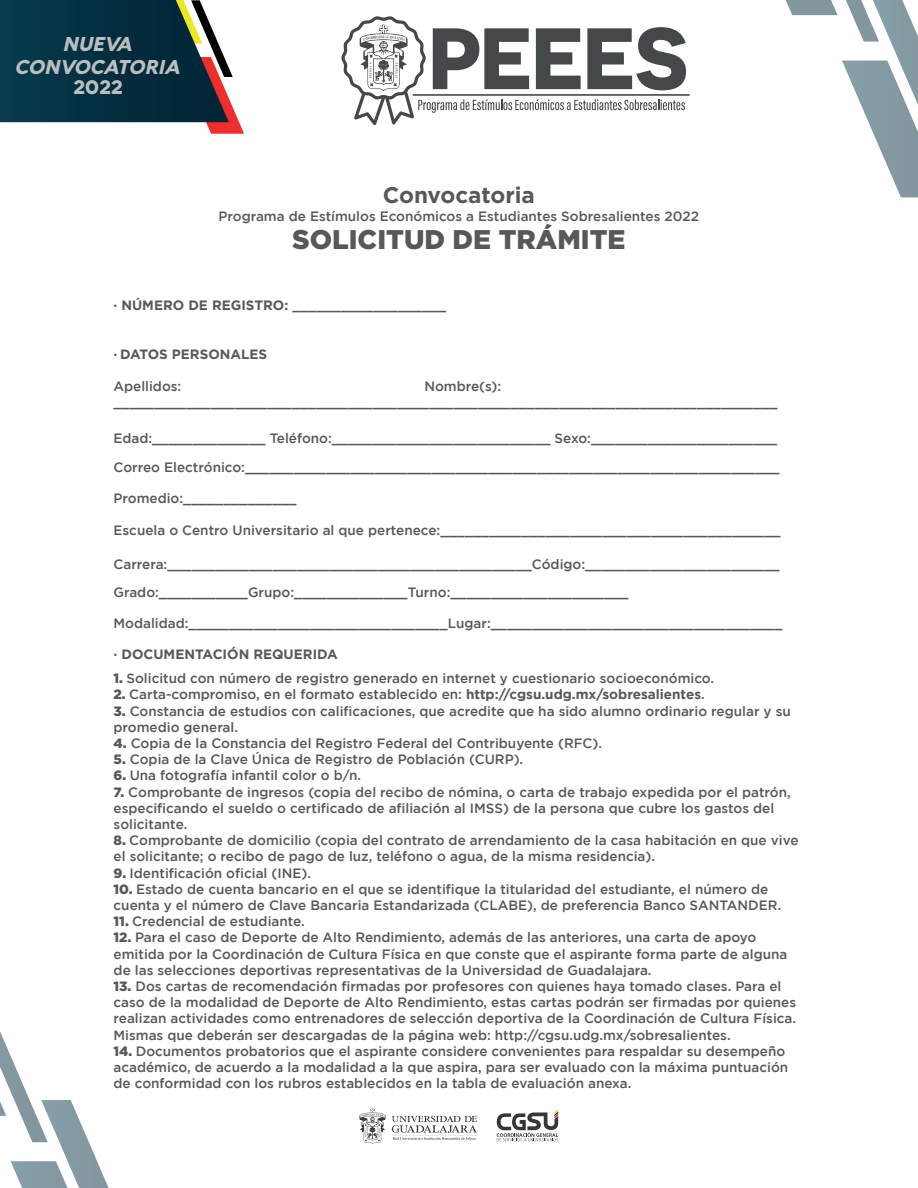
<style>
.page{position:relative;width:918px;height:1188px;background:#fff}
.page>*{position:absolute;margin:0;border:0;box-sizing:border-box;transform-origin:0 0}
.t1{font:900 27px "Gotham";color:#57585a}
.t2{font:700 22.5px "Gotham";color:#57585a}
.t3{font:italic 800 19.5px/23.4px "Aquawax Pro Trial";color:#bbbebe;text-align:center}
.t4{font:700 19.5px "Novecentowide";color:#bbbebe}
.t5{font:500 13.5px/16.2px "Gotham";color:#57585a}
.t6{font:700 13.5px "Gotham";color:#57585a}
.s1{font-weight:700}
.s2{font-weight:900}
</style>
<div class="page">
<svg style="left:341px;top:16px;width:345px;height:109px"></svg>
<hr style="left:413px;top:94px;width:277px;height:2px;background:#454849">
<svg style="left:0;top:0;width:244px;height:134px"></svg>
<svg style="left:785px;top:0;width:133px;height:197px"></svg>
<svg style="left:0;top:1031px;width:108px;height:156px"></svg>
<svg style="left:360px;top:1108px;width:25px;height:36px"></svg>
<svg style="left:392px;top:1116px;width:85px;height:24px"></svg>
<svg style="left:497px;top:1109px;width:61px;height:32px"></svg>
<h3 class="t3" style="left:15px;top:31px;width:167px">NUEVA<br>CONVOCATORIA</h3>
<h3 class="t4" style="left:73px;top:75px;width:51px">2022</h3>
<h2 class="t2" style="left:383px;top:182px;width:154px">Convocatoria</h2>
<p class="t5" style="left:219px;top:208px;width:482px">Programa de Estímulos Económicos a Estudiantes Sobresalientes 2022</p>
<h1 class="t1" style="left:292px;top:224px;width:335px">SOLICITUD DE TRÁMITE</h1>
<p class="t5" style="left:114px;top:297px;width:334px"><span class="s1">· NÚMERO DE REGISTRO:</span> ___________________</p>
<p class="t6" style="left:114px;top:346px;width:155px">· DATOS PERSONALES</p>
<p class="t5" style="left:114px;top:378px;width:69px">Apellidos:</p>
<p class="t5" style="left:114px;top:378px;width:666px;text-indent:311px">Nombre(s): __________________________________________________________________________________</p>
<p class="t5" style="left:114px;top:423px;width:668px;line-height:29.4px">Edad:______________ Teléfono:___________________________ Sexo:_______________________<br>Correo Electrónico:__________________________________________________________________</p>
<p class="t5" style="left:114px;top:490px;width:185px">Promedio:______________</p>
<p class="t5" style="left:114px;top:522px;width:669px">Escuela o Centro Universitario al que pertenece:__________________________________________</p>
<p class="t5" style="left:114px;top:555px;width:668px">Carrera:_____________________________________________Código:________________________</p>
<p class="t5" style="left:114px;top:584px;width:517px">Grado:___________Grupo:______________Turno:______________________</p>
<p class="t5" style="left:114px;top:615px;width:670px">Modalidad:________________________________Lugar:____________________________________</p>
<p class="t6" style="left:114px;top:647px;width:226px">· DOCUMENTACIÓN REQUERIDA</p>
<p class="t5" style="left:114px;top:670px;width:602px"><span class="s2">1.</span> Solicitud con número de registro generado en internet y cuestionario socioeconómico.</p>
<p class="t5" style="left:114px;top:686px;width:593px"><span class="s2">2.</span> Carta-compromiso, en el formato establecido en: <span class="s1">http://cgsu.udg.mx/sobresalientes</span>.</p>
<p class="t5" style="left:114px;top:702px;width:679px"><span class="s2">3.</span> Constancia de estudios con calificaciones, que acredite que ha sido alumno ordinario regular y su promedio general.</p>
<p class="t5" style="left:114px;top:735px;width:490px"><span class="s2">4.</span> Copia de la Constancia del Registro Federal del Contribuyente (RFC).</p>
<p class="t5" style="left:114px;top:751px;width:411px"><span class="s2">5.</span> Copia de la Clave Única de Registro de Población (CURP).</p>
<p class="t5" style="left:114px;top:767px;width:249px"><span class="s2">6.</span> Una fotografía infantil color o b/n.</p>
<p class="t5" style="left:114px;top:783px;width:679px"><span class="s2">7.</span> Comprobante de ingresos (copia del recibo de nómina, o carta de trabajo expedida por el patrón, especificando el sueldo o certificado de afiliación al IMSS) de la persona que cubre los gastos del solicitante.</p>
<p class="t5" style="left:114px;top:832px;width:686px"><span class="s2">8.</span> Comprobante de domicilio (copia del contrato de arrendamiento de la casa habitación en que vive el solicitante; o recibo de pago de luz, teléfono o agua, de la misma residencia).</p>
<p class="t5" style="left:114px;top:864px;width:199px"><span class="s2">9.</span> Identificación oficial (INE).</p>
<p class="t5" style="left:114px;top:881px;width:669px"><span class="s2">10.</span> Estado de cuenta bancario en el que se identifique la titularidad del estudiante, el número de cuenta y el número de Clave Bancaria Estandarizada (CLABE), de preferencia Banco SANTANDER.</p>
<p class="t5" style="left:114px;top:913px;width:193px"><span class="s2">11.</span> Credencial de estudiante.</p>
<p class="t5" style="left:114px;top:929px;width:675px"><span class="s2">12.</span> Para el caso de Deporte de Alto Rendimiento, además de las anteriores, una carta de apoyo emitida por la Coordinación de Cultura Física en que conste que el aspirante forma parte de alguna de las selecciones deportivas representativas de la Universidad de Guadalajara.</p>
<p class="t5" style="left:114px;top:978px;width:684px"><span class="s2">13.</span> Dos cartas de recomendación firmadas por profesores con quienes haya tomado clases. Para el caso de la modalidad de Deporte de Alto Rendimiento, estas cartas podrán ser firmadas por quienes realizan actividades como entrenadores de selección deportiva de la Coordinación de Cultura Física.<br>Mismas que deberán ser descargadas de la página web: http://cgsu.udg.mx/sobresalientes.</p>
<p class="t5" style="left:114px;top:1043px;width:676px"><span class="s2">14.</span> Documentos probatorios que el aspirante considere convenientes para respaldar su desempeño académico, de acuerdo a la modalidad a la que aspira, para ser evaluado con la máxima puntuación de conformidad con los rubros establecidos en la tabla de evaluación anexa.</p>
</div>
